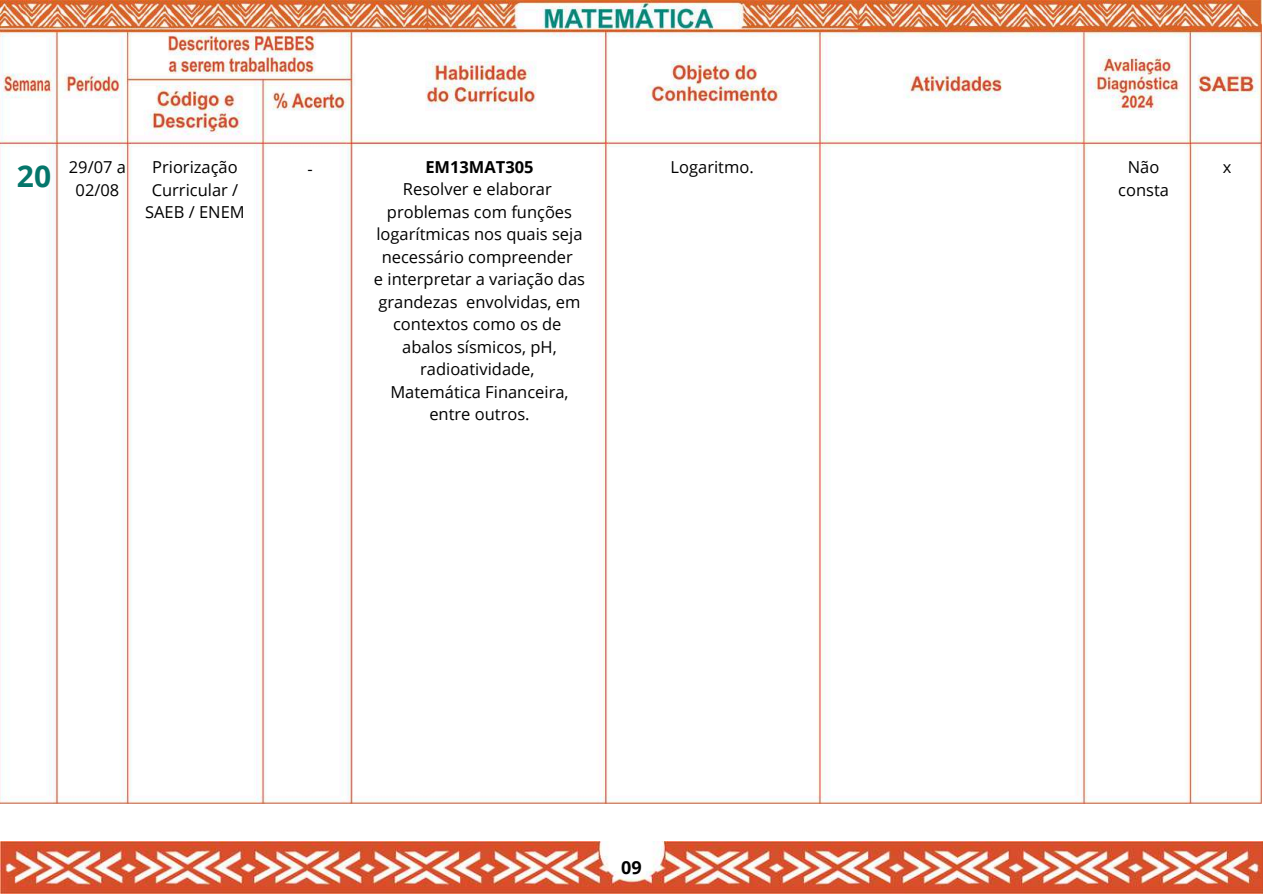
<style>
.page{position:relative;width:1263px;height:894px;background:#fff}
.page>*{position:absolute;margin:0;border:0;box-sizing:border-box;transform-origin:0 0}
.t1{font:700 30px "Open Sans";color:#05766b}
.t2{font:700 18px "Open Sans";color:#000}
.t3{font:16.5px/22.5px "Open Sans";color:#000;text-align:center}
.t4{font:700 16.5px "Open Sans";color:#000}
</style>
<div class="page">
<img style="left:0;top:841px;width:1263px;height:52px">
<img style="left:0;top:0;width:1261px;height:803px">
<h1 class="t1" style="left:17px;top:154px;width:36px">20</h1>
<p class="t3" style="left:671px;top:155px;width:85px">Logaritmo.</p>
<p class="t3" style="left:1118px;top:155px;width:52px">Não consta</p>
<p class="t3" style="left:145px;top:155px;width:101px">Priorização<br>Curricular /<br>SAEB / ENEM</p>
<p class="t4" style="left:425px;top:155px;width:110px">EM13MAT305</p>
<p class="t3" style="left:69px;top:155px;width:59px">29/07 a</p>
<p class="t3" style="left:307px;top:157px;width:7px">-</p>
<p class="t3" style="left:1223px;top:155px;width:10px">x</p>
<p class="t3" style="left:76px;top:178px;width:45px">02/08</p>
<p class="t3" style="left:374px;top:177px;width:213px">Resolver e elaborar problemas com funções logarítmicas nos quais seja necessário compreender<br>e interpretar a variação das grandezas envolvidas, em contextos como os de abalos sísmicos, pH, radioatividade,<br>Matemática Financeira, entre outros.</p>
<p class="t2" style="left:621px;top:854px;width:22px">09</p>
</div>
